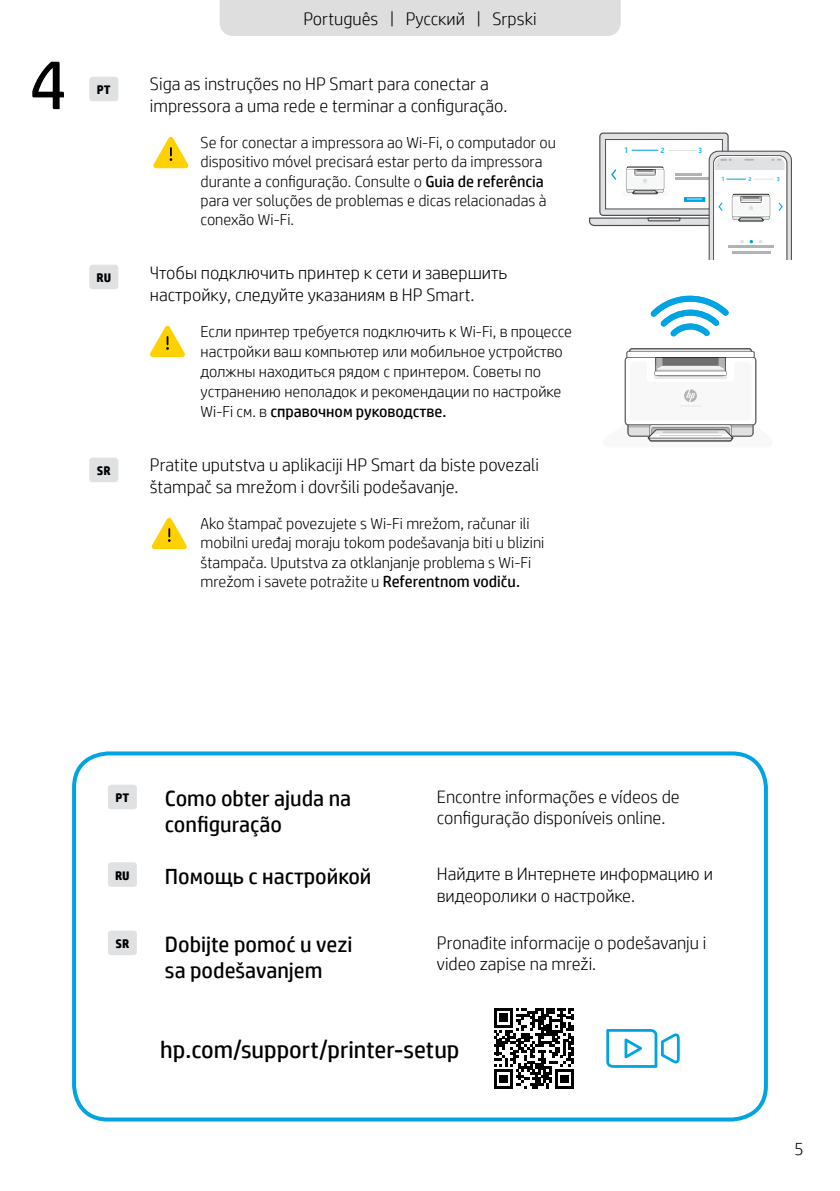
<style>
.page{position:relative;width:840px;height:1191px;background:#fff}
.page>*{position:absolute;margin:0;border:0;box-sizing:border-box;transform-origin:0 0}
.t1{font:70px "HP Simplified";color:#000}
.t2{font:24px "HP Simplified";color:#000}
.t3{font:22px/26.4px "HP Simplified";color:#000}
.t4{font:300 18px/22px "HP Simplified";color:#000}
.t5{font:300 16px/19.2px "HP Simplified";color:#000}
.t6{font:700 12.4px "HP Simplified";letter-spacing:.01em;color:#000}
.t7{font:8.6px "HP Simplified";color:#00a4e3}
.t8{font:7.8px "HP Simplified";color:#00a4e3}
.t9{font:6.4px "HP Simplified";color:#00a4e3}
.t10{font:5.8px "HP Simplified";color:#00a4e3}
.s1{font-weight:400}
</style>
<div class="page">
<div style="left:220px;top:0;width:400px;height:35px;background:#dedede"></div>
<div style="left:72px;top:751px;width:695px;height:370px;border:4px solid #00a4e3;border-radius:34px"></div>
<svg style="left:494px;top:1008px;width:79px;height:80px"></svg>
<svg style="left:606px;top:1029px;width:73px;height:38px"></svg>
<div style="left:108px;top:930px;width:29px;height:25px;background:#e0e1e2;border-radius:3px"></div>
<div style="left:89px;top:457px;width:29px;height:25px;background:#e0e1e2;border-radius:3px"></div>
<svg style="left:151px;top:518px;width:36px;height:32px"></svg>
<div style="left:599px;top:133px;width:128px;height:82px;background:#e0e1e2;border-radius:3px"></div>
<div style="left:599px;top:132px;width:129px;height:84px;border:1px solid #4d4d4f;border-radius:3px"></div>
<div style="left:605px;top:139px;width:117px;height:70px;background:#fff"></div>
<div style="left:604px;top:139px;width:118px;height:70px;border:1px solid #4d4d4f"></div>
<svg style="left:589px;top:150px;width:202px;height:109px"></svg>
<svg style="left:624px;top:348px;width:133px;height:94px"></svg>
<svg style="left:650px;top:295px;width:79px;height:42px"></svg>
<div style="left:89px;top:77px;width:29px;height:24px;background:#e0e1e2;border-radius:3px"></div>
<svg style="left:153px;top:137px;width:36px;height:32px"></svg>
<div style="left:108px;top:784px;width:29px;height:25px;background:#e0e1e2;border-radius:3px"></div>
<div style="left:89px;top:265px;width:29px;height:24px;background:#e0e1e2;border-radius:3px"></div>
<svg style="left:150px;top:325px;width:35px;height:33px"></svg>
<div style="left:108px;top:862px;width:29px;height:25px;background:#e0e1e2;border-radius:3px"></div>
<h1 class="t1" style="left:30px;top:39px;width:39px">4</h1>
<p class="t6" style="left:97px;top:82px;width:15px">PT</p>
<p class="t4" style="left:303px;top:7px;width:234px">Português | Русский | Srpski</p>
<p class="t4" style="left:150px;top:73px;width:359px">Siga as instruções no HP Smart para conectar a impressora a uma rede e terminar a configuração.</p>
<p class="t5" style="left:200px;top:133px;width:357px">Se for conectar a impressora ao Wi-Fi, o computador ou dispositivo móvel precisará estar perto da impressora durante a configuração. Consulte o <span class="s1">Guia de referência </span>para ver soluções de problemas e dicas relacionadas à conexão Wi-Fi.</p>
<p class="t6" style="left:96px;top:269px;width:16px">RU</p>
<p class="t4" style="left:150px;top:261px;width:359px">Чтобы подключить принтер к сети и завершить настройку, следуйте указаниям в HP Smart.</p>
<p class="t5" style="left:200px;top:321px;width:372px;line-height:20px">Если принтер требуется подключить к Wi-Fi, в процессе настройки ваш компьютер или мобильное устройство должны находиться рядом с принтером. Советы по устранению неполадок и рекомендации по настройке Wi-Fi см. в <span class="s1">справочном руководстве.</span></p>
<p class="t6" style="left:97px;top:462px;width:15px">SR</p>
<p class="t4" style="left:150px;top:453px;width:390px">Pratite uputstva u aplikaciji HP Smart da biste povezali štampač sa mrežom i dovršili podešavanje.</p>
<p class="t5" style="left:200px;top:513px;width:345px">Ako štampač povezujete s Wi-Fi mrežom, računar ili mobilni uređaj moraju tokom podešavanja biti u blizini štampača. Uputstva za otklanjanje problema s Wi-Fi mrežom i savete potražite u <span class="s1">Referentnom vodiču.</span></p>
<p class="t7" style="left:624px;top:145px;width:6px">1</p>
<p class="t8" style="left:660px;top:146px;width:6px">2</p>
<p class="t8" style="left:697px;top:146px;width:6px">3</p>
<p class="t9" style="left:721px;top:175px;width:5px">1</p>
<p class="t10" style="left:748px;top:175px;width:5px">2</p>
<p class="t10" style="left:776px;top:175px;width:5px">3</p>
<p class="t6" style="left:115px;top:789px;width:15px">PT</p>
<h3 class="t3" style="left:165px;top:785px;width:188px">Como obter ajuda na configuração</h3>
<p class="t4" style="left:436px;top:785px;width:244px">Encontre informações e vídeos de configuração disponíveis online.</p>
<p class="t6" style="left:115px;top:867px;width:16px">RU</p>
<h3 class="t3" style="left:165px;top:862px;width:208px">Помощь с настройкой</h3>
<p class="t4" style="left:436px;top:862px;width:277px">Найдите в Интернете информацию и видеоролики о настройке.</p>
<p class="t6" style="left:115px;top:935px;width:15px">SR</p>
<h3 class="t3" style="left:165px;top:930px;width:189px">Dobijte pomoć u vezi sa podešavanjem</h3>
<p class="t4" style="left:436px;top:931px;width:271px">Pronađite informacije o podešavanju i video zapise na mreži.</p>
<h2 class="t2" style="left:160px;top:1034px;width:300px">hp.com/support/printer-setup</h2>
<p class="t4" style="left:793px;top:1137px;width:11px">5</p>
</div>
